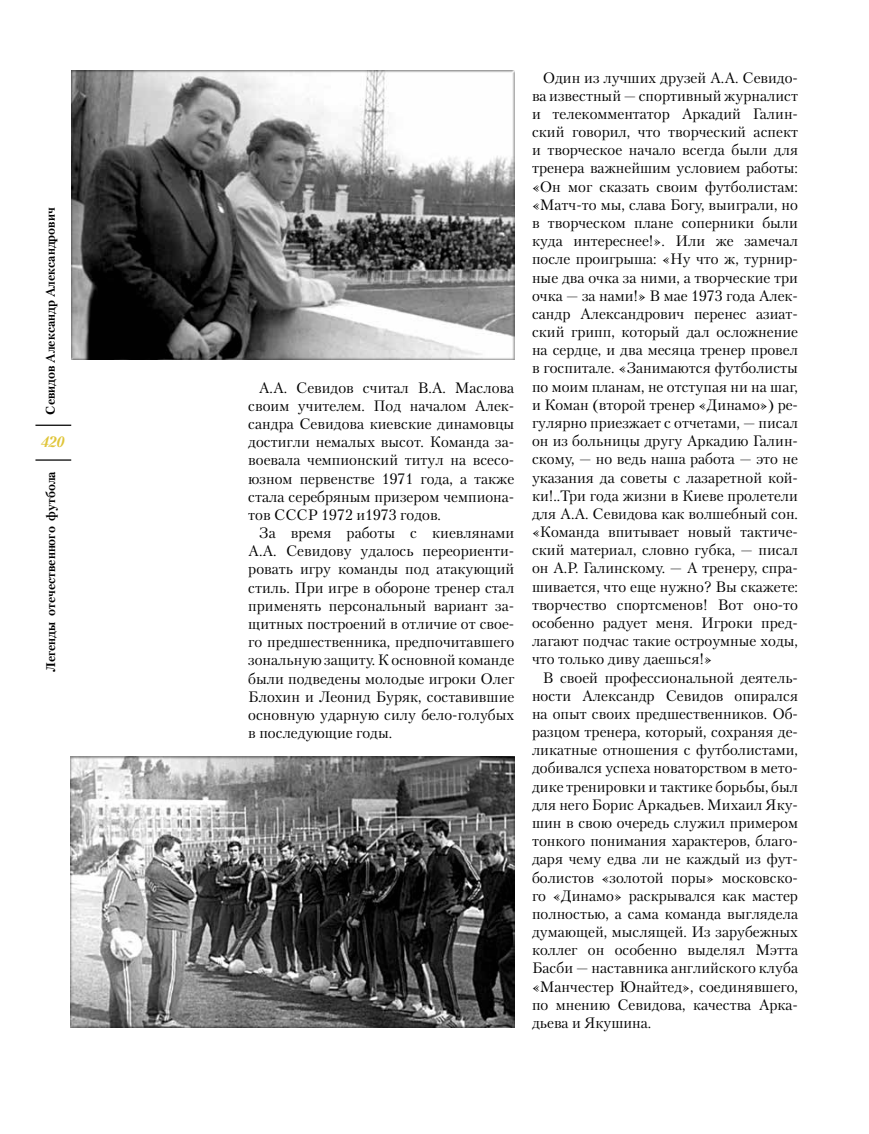
<style>
.page{position:relative;width:869px;height:1134px;background:#fff}
.page>*{position:absolute;margin:0;border:0;box-sizing:border-box;transform-origin:0 0}
.t1{font:15px/18.1px "Petersburg C";color:#000;text-align:justify}
.t2{font:italic 700 15px "Petersburg C";color:#e0c539}
.t3{font:700 12.5px "Petersburg C";color:#000}
</style>
<div class="page">
<hr style="left:35px;top:425px;width:36px;height:1px;background:#000">
<hr style="left:35px;top:459px;width:36px;height:2px;background:#000">
<div style="left:70px;top:69px;width:446px;height:294px;background:#000;opacity:.5"></div>
<div style="left:69px;top:754px;width:447px;height:274px;background:#000;opacity:.5"></div>
<p class="t3" style="left:43px;top:415px;width:209px;rotate:-90deg">Севидов Александр Александрович</p>
<p class="t2" style="left:41px;top:432px;width:25px">420</p>
<p class="t3" style="left:43px;top:672px;width:202px;rotate:-90deg">Легенды отечественного футбола</p>
<p class="t1" style="left:248px;top:378px;width:267px;text-indent:11px">А.А. Севидов считал В.А. Маслова своим учителем. Под началом Алек&shy;сандра Севидова киевские динамовцы достигли немалых высот. Команда за&shy;воевала чемпионский титул на всесо&shy;юзном первенстве 1971 года, а также стала серебряным призером чемпиона&shy;тов СССР 1972 и1973 годов.</p>
<p class="t1" style="left:248px;top:524px;width:267px;text-indent:11px">За время работы с киевлянами А.А. Севидову удалось переориенти&shy;ровать игру команды под атакующий стиль. При игре в обороне тренер стал применять персональный вариант за&shy;щитных построений в отличие от свое&shy;го предшественника, предпочитавшего зональную защиту. К основной команде были подведены молодые игроки Олег Блохин и Леонид Буряк, составившие основную ударную силу бело-голубых в последующие годы.</p>
<p class="t1" style="left:531px;top:68px;width:267px;text-indent:11px">Один из лучших друзей А.А. Севидо&shy;ва известный — спортивный журналист и телекомментатор Аркадий Галин&shy;ский говорил, что творческий аспект и творческое начало всегда были для тренера важнейшим условием работы: «Он мог сказать своим футболистам: «Матч-то мы, слава Богу, выиграли, но в творческом плане соперники были куда интереснее!». Или же замечал после проигрыша: «Ну что ж, турнир&shy;ные два очка за ними, а творческие три очка — за нами!» В мае 1973 года Алек&shy;сандр Александрович перенес азиат&shy;ский грипп, который дал осложнение на сердце, и два месяца тренер провел в госпитале. «Занимаются футболисты по моим планам, не отступая ни на шаг, и Коман (второй тренер «Динамо») ре&shy;гулярно приезжает с отчетами, — писал он из больницы другу Аркадию Галин&shy;скому, — но ведь наша работа — это не указания да советы с лазаретной кой&shy;ки!..Три года жизни в Киеве пролетели для А.А. Севидова как волшебный сон. «Команда впитывает новый тактиче&shy;ский материал, словно губка, — писал он А.Р. Галинскому. — А тренеру, спра&shy;шивается, что еще нужно? Вы скажете: творчество спортсменов! Вот оно-то особенно радует меня. Игроки пред&shy;лагают подчас такие остроумные ходы, что только диву даешься!»</p>
<p class="t1" style="left:531px;top:668px;width:267px;text-indent:11px">В своей профессиональной деятель&shy;ности Александр Севидов опирался на опыт своих предшественников. Об&shy;разцом тренера, который, сохраняя де&shy;ликатные отношения с футболистами, добивался успеха новаторством в мето&shy;дике тренировки и тактике борьбы, был для него Борис Аркадьев. Михаил Яку&shy;шин в свою очередь служил примером тонкого понимания характеров, благо&shy;даря чему едва ли не каждый из фут&shy;болистов «золотой поры» московско&shy;го «Динамо» раскрывался как мастер полностью, а сама команда выглядела думающей, мыслящей. Из зарубежных коллег он особенно выделял Мэтта Басби — наставника английского клуба «Манчестер Юнайтед», соединявшего, по мнению Севидова, качества Арка&shy;дьева и Якушина.</p>
</div>
